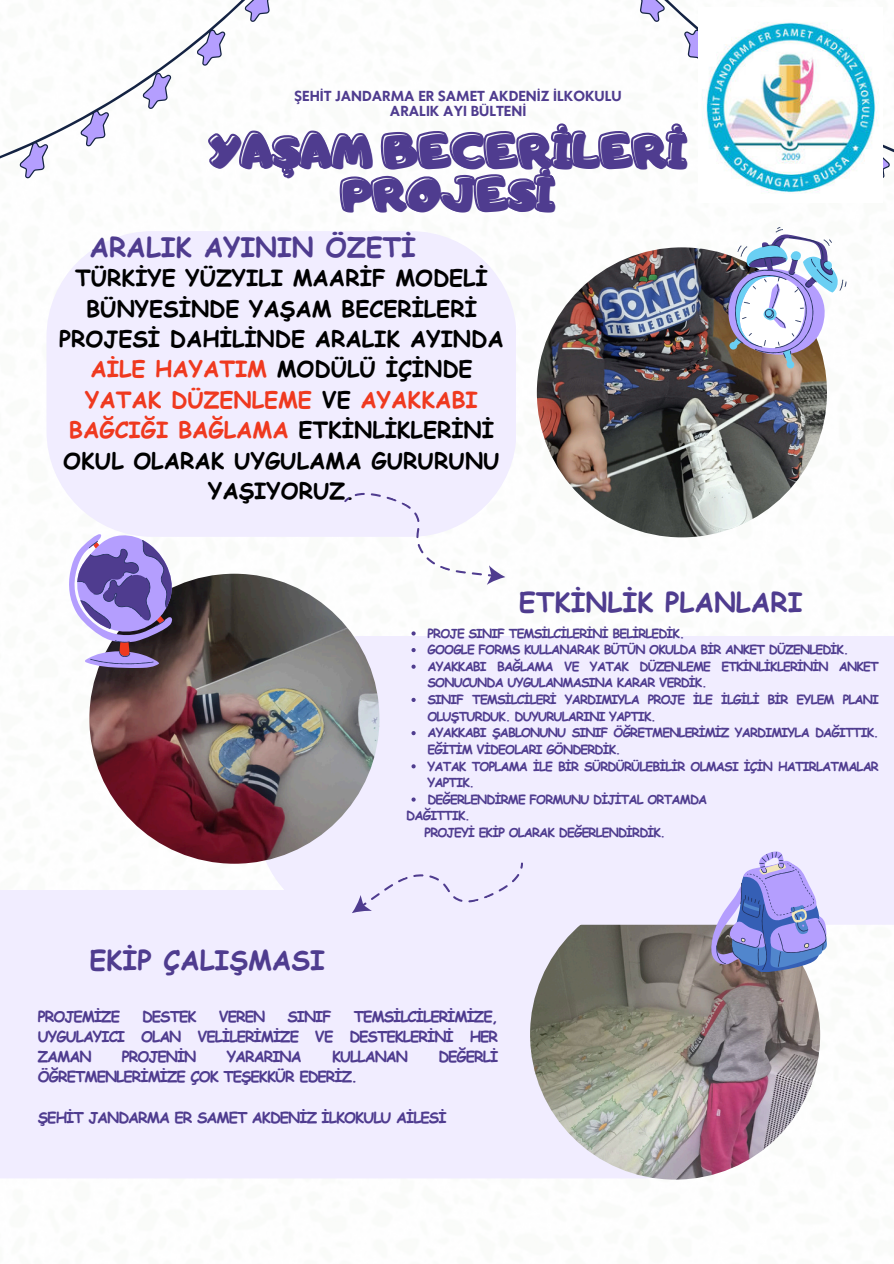
<style>
.page{position:relative;width:894px;height:1264px;background:#fff}
.page>*{position:absolute;margin:0;border:0;box-sizing:border-box;transform-origin:0 0}
.t1{font:45px/43.2px "CA Generated";color:#4f3c8f;text-align:center}
.t2{font:700 27px "Comic Sans MS";color:#4f3c8f}
.t3{font:700 26.85px "Comic Sans MS";color:#4f3c8f}
.t4{font:700 22.35px/30.3px "Comic Sans MS";color:#000;text-align:center}
.t5{font:700 15px/20.2px "Comic Sans MS";letter-spacing:-.065em;color:#4f3c8f;text-align:justify}
.t6{font:700 13.65px/14.1px "Klein Text";color:#4f3c8f;text-align:center}
.t7{font:700 12.45px "Comic Sans MS";letter-spacing:-.065em;color:#4f3c8f}
.s1{color:#ef391f}
</style>
<div class="page">
<div style="left:46px;top:231px;width:470px;height:306px;background:#f1edff;border-radius:106px"></div>
<div style="left:0;top:890px;width:747px;height:288px;background:#f1edff"></div>
<img style="left:536px;top:247px;width:290px;height:290px;border-radius:50%">
<img style="left:530px;top:889px;width:289px;height:290px;border-radius:50%">
<div style="left:257px;top:636px;width:636px;height:288px;background:#f1edff"></div>
<img style="left:89px;top:573px;width:290px;height:290px;border-radius:50%">
<svg style="left:336px;top:123px;width:237px;height:46px"></svg>
<svg style="left:338px;top:165px;width:218px;height:47px"></svg>
<svg style="left:573px;top:0;width:320px;height:178px"></svg>
<svg style="left:0;top:0;width:336px;height:179px"></svg>
<svg style="left:725px;top:227px;width:121px;height:141px"></svg>
<svg style="left:70px;top:534px;width:103px;height:134px"></svg>
<svg style="left:709px;top:850px;width:117px;height:121px;background:#a3a5de"></svg>
<svg style="left:520px;top:862px;width:3px;height:6px"></svg>
<svg style="left:352px;top:874px;width:167px;height:39px;background:#e8e3f9"></svg>
<svg style="left:344px;top:493px;width:161px;height:92px"></svg>
<img style="left:698px;top:7px;width:183px;height:187px">
<svg style="left:411px;top:631px;width:4px;height:4px"></svg>
<svg style="left:411px;top:648px;width:4px;height:4px"></svg>
<svg style="left:411px;top:664px;width:4px;height:4px"></svg>
<svg style="left:411px;top:697px;width:4px;height:5px"></svg>
<svg style="left:411px;top:731px;width:4px;height:4px"></svg>
<svg style="left:411px;top:764px;width:4px;height:4px"></svg>
<svg style="left:411px;top:797px;width:4px;height:4px"></svg>
<p class="t6" style="left:294px;top:89px;width:328px">ŞEHİT JANDARMA ER SAMET AKDENİZ İLKOKULU<br>ARALIK AYI BÜLTENİ</p>
<h1 class="t1" style="left:211px;top:130px;width:477px">YAŞAM BECERİLERİ<br>PROJESİ</h1>
<h2 class="t2" style="left:89px;top:227px;width:328px">ARALIK AYININ ÖZETİ</h2>
<h3 class="t4" style="left:59px;top:262px;width:446px">TÜRKİYE YÜZYILI MAARİF MODELİ<br>BÜNYESİNDE YAŞAM BECERİLERİ<br>PROJESİ DAHİLİNDE ARALIK AYINDA<br><span class="s1">AİLE HAYATIM</span> MODÜLÜ İÇİNDE<br><span class="s1">YATAK DÜZENLEME</span> VE <span class="s1">AYAKKABI<br>BAĞCIĞI BAĞLAMA</span> ETKİNLİKLERİNİ<br>OKUL OLARAK UYGULAMA GURURUNU<br>YAŞIYORUZ.</h3>
<h3 class="t3" style="left:518px;top:582px;width:285px">ETKİNLİK PLANLARI</h3>
<h2 class="t2" style="left:89px;top:940px;width:237px">EKİP ÇALIŞMASI</h2>
<p class="t7" style="left:427px;top:624px;width:259px">PROJE SINIF TEMSİLCİLERİNİ BELİRLEDİK.</p>
<p class="t7" style="left:427px;top:640px;width:422px">GOOGLE FORMS KULLANARAK BÜTÜN OKULDA BİR ANKET DÜZENLEDİK.</p>
<p class="t7" style="left:427px;top:657px;width:453px">AYAKKABI BAĞLAMA VE YATAK DÜZENLEME ETKİNLİKLERİNİN ANKET</p>
<p class="t7" style="left:427px;top:673px;width:281px">SONUCUNDA UYGULANMASINA KARAR VERDİK.</p>
<p class="t7" style="left:427px;top:690px;width:453px">SINIF TEMSİLCİLERİ YARDIMIYLA PROJE İLE İLGİLİ BİR EYLEM PLANI</p>
<p class="t7" style="left:427px;top:707px;width:230px">OLUŞTURDUK. DUYURULARINI YAPTIK.</p>
<p class="t7" style="left:427px;top:723px;width:453px">AYAKKABI ŞABLONUNU SINIF ÖĞRETMENLERİMİZ YARDIMIYLA DAĞITTIK.</p>
<p class="t7" style="left:427px;top:740px;width:195px">EĞİTİM VİDEOLARI GÖNDERDİK.</p>
<p class="t7" style="left:427px;top:756px;width:453px">YATAK TOPLAMA İLE BİR SÜRDÜRÜLEBİLİR OLMASI İÇİN HATIRLATMALAR</p>
<p class="t7" style="left:427px;top:773px;width:49px">YAPTIK.</p>
<p class="t7" style="left:427px;top:790px;width:281px">DEĞERLENDİRME FORMUNU DİJİTAL ORTAMDA</p>
<p class="t7" style="left:406px;top:806px;width:65px">DAĞITTIK.</p>
<p class="t7" style="left:424px;top:823px;width:242px">PROJEYİ EKİP OLARAK DEĞERLENDİRDİK.</p>
<p class="t5" style="left:38px;top:1005px;width:461px;text-indent:316px">TEMSİLCİLERİMİZE, UYGULAYICI OLAN VELİLERİMİZE VE DESTEKLERİNİ HER ZAMAN</p>
<p class="t5" style="left:38px;top:1005px;width:84px">PROJEMİZE</p>
<p class="t5" style="left:142px;top:1005px;width:56px">DESTEK</p>
<p class="t5" style="left:219px;top:1005px;width:48px">VEREN</p>
<p class="t5" style="left:287px;top:1005px;width:46px">SINIF</p>
<p class="t5" style="left:122px;top:1045px;width:76px">PROJENİN</p>
<p class="t5" style="left:227px;top:1045px;width:76px">YARARINA</p>
<p class="t5" style="left:332px;top:1045px;width:78px">KULLANAN</p>
<p class="t5" style="left:438px;top:1045px;width:61px">DEĞERLİ</p>
<p class="t5" style="left:38px;top:1066px;width:321px">ÖĞRETMENLERİMİZE ÇOK TEŞEKKÜR EDERİZ.</p>
<p class="t5" style="left:38px;top:1106px;width:410px">ŞEHİT JANDARMA ER SAMET AKDENİZ İLKOKULU AİLESİ</p>
</div>
